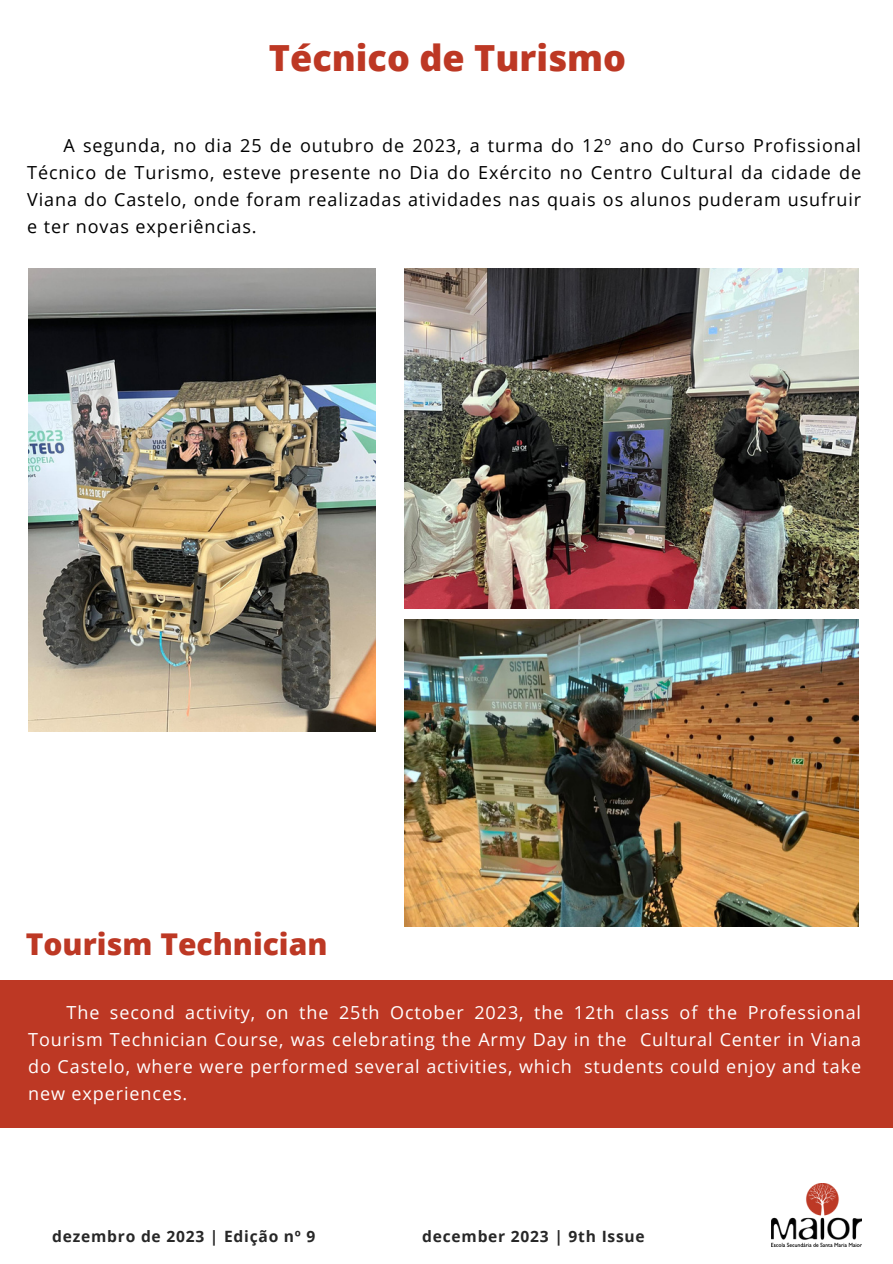
<style>
.page{position:relative;width:893px;height:1264px;background:#fff}
.page>*{position:absolute;margin:0;border:0;box-sizing:border-box;transform-origin:0 0}
.t1{font:800 36px "Open Sans";color:#bd3824}
.t2{font:800 30px "Open Sans";color:#bd3824}
.t3{font:18px/27px "Open Sans";letter-spacing:.05em;color:#000;text-align:justify}
.t4{font:18px/27px "Open Sans";letter-spacing:.05em;color:#fff;text-align:justify}
.t5{font:700 15.6px "Open Sans";letter-spacing:.05em;color:#272727}
</style>
<div class="page">
<img style="left:771px;top:1183px;width:90px;height:62px">
<img style="left:405px;top:619px;width:453px;height:307px">
<img style="left:405px;top:268px;width:453px;height:340px">
<img style="left:29px;top:268px;width:346px;height:463px">
<div style="left:0;top:980px;width:892px;height:146px;background:#bd3824"></div>
<p class="t1" style="left:269px;top:33px;width:359px">Técnico de Turismo</p>
<p class="t3" style="left:27px;top:131px;width:835px;text-indent:36px">A segunda, no dia 25 de outubro de 2023, a turma do 12º ano do Curso Profissional Técnico de Turismo, esteve presente no Dia do Exército no Centro Cultural da cidade de Viana do Castelo, onde foram realizadas atividades nas quais os alunos puderam usufruir e ter novas experiências.</p>
<p class="t2" style="left:26px;top:922px;width:303px">Tourism Technician</p>
<p class="t4" style="left:28px;top:998px;width:834px;text-indent:38px">The second activity, on the 25th October 2023, the 12th class of the Professional Tourism Technician Course, was celebrating the Army Day in the Cultural Center in Viana do Castelo, where were performed several activities, which students could enjoy and take new experiences.</p>
<p class="t5" style="left:52px;top:1225px;width:265px">dezembro de 2023 | Edição nº 9</p>
<p class="t5" style="left:422px;top:1225px;width:224px">december 2023 | 9th Issue</p>
</div>
